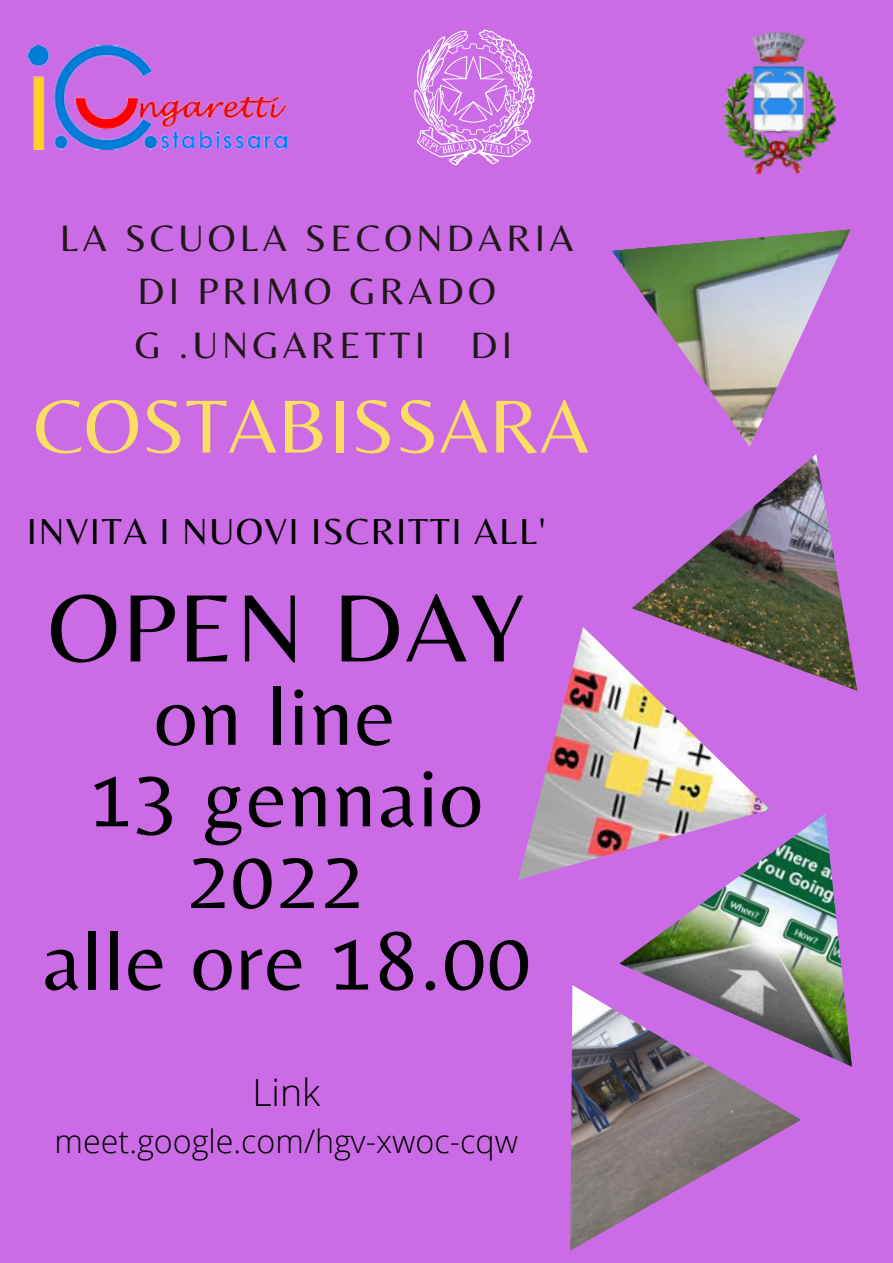
<style>
.page{position:relative;width:893px;height:1263px;background:#cb6ce6}
.page>*{position:absolute;margin:0;border:0;box-sizing:border-box;transform-origin:0 0}
.t1{font:99.45px "Belleza";letter-spacing:.02em;color:#000}
.t2{font:85.95px/81.6px "Belleza";letter-spacing:.02em;color:#000;text-align:center}
.t3{font:78px "Belleza";letter-spacing:.01em;color:#f8df62}
.t4{font:38.25px/53.5px "Belleza";letter-spacing:.11em;color:#211819;text-align:center}
.t5{font:37.65px "Belleza";letter-spacing:.04em;color:#000}
.t6{font:300 37.5px "Open Sans";color:#000}
.t7{font:300 32.25px "Open Sans";color:#000}
</style>
<div class="page">
<img style="left:724px;top:32px;width:111px;height:142px">
<img style="left:29px;top:45px;width:257px;height:104px">
<svg style="left:414px;top:30px;width:121px;height:135px"></svg>
<img style="left:570px;top:985px;width:231px;height:266px">
<img style="left:518px;top:627px;width:252px;height:253px">
<img style="left:619px;top:814px;width:233px;height:253px">
<img style="left:612px;top:229px;width:238px;height:218px">
<img style="left:631px;top:454px;width:226px;height:237px">
<p class="t4" style="left:60px;top:210px;width:515px">LA SCUOLA SECONDARIA<br>DI PRIMO GRADO</p>
<p class="t4" style="left:135px;top:317px;width:379px">G .UNGARETTI DI</p>
<p class="t3" style="left:34px;top:380px;width:556px">COSTABISSARA</p>
<p class="t5" style="left:27px;top:509px;width:520px">INVITA I NUOVI ISCRITTI ALL'</p>
<p class="t1" style="left:48px;top:569px;width:479px">OPEN DAY</p>
<p class="t2" style="left:154px;top:674px;width:243px">on line</p>
<p class="t2" style="left:90px;top:755px;width:394px">13 gennaio<br>2022</p>
<p class="t2" style="left:42px;top:918px;width:489px">alle ore 18.00</p>
<p class="t6" style="left:252px;top:1066px;width:69px">Link</p>
<p class="t7" style="left:55px;top:1118px;width:465px">meet.google.com/hgv-xwoc-cqw</p>
</div>
